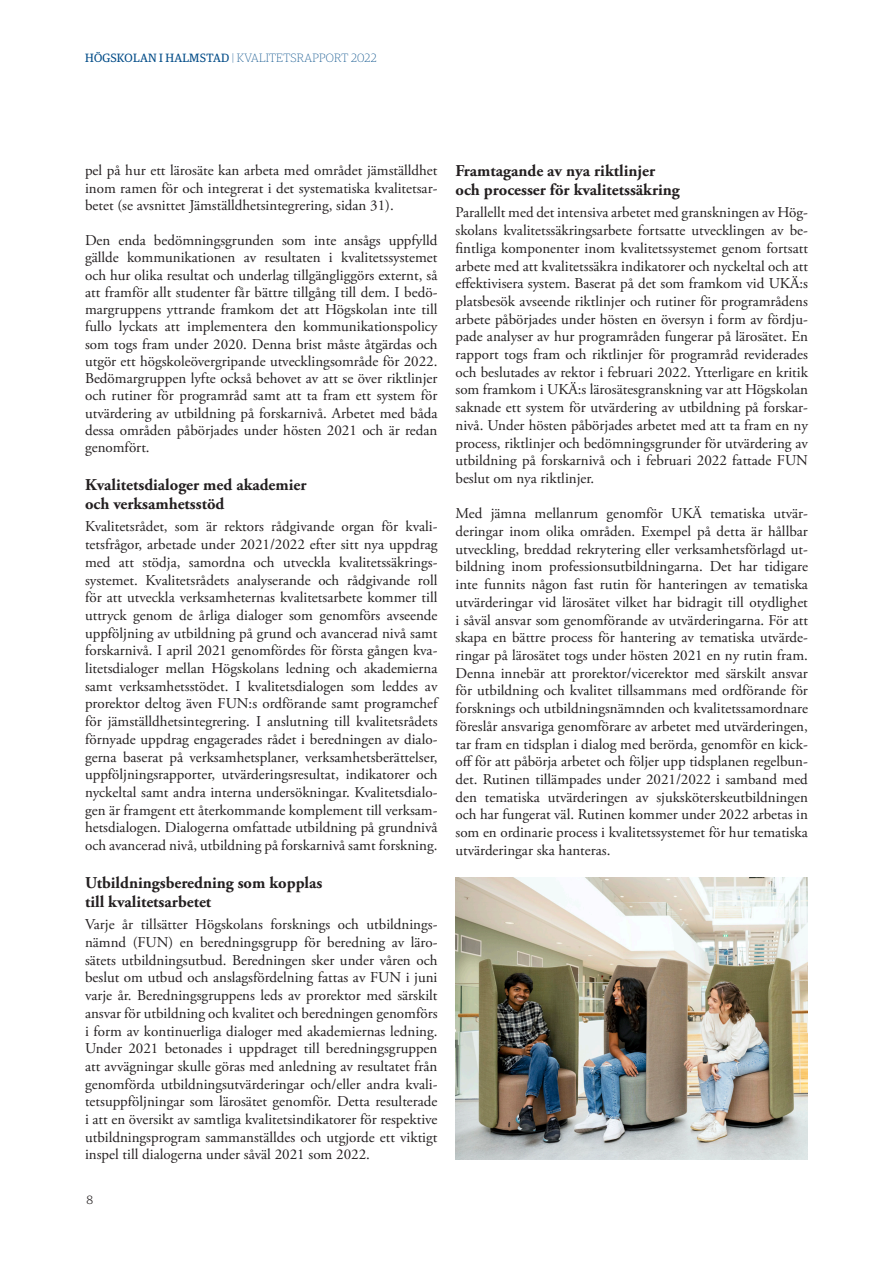
<style>
.page{position:relative;width:893px;height:1263px;background:#fff}
.page>*{position:absolute;margin:0;border:0;box-sizing:border-box;transform-origin:0 0}
.Brödtext_10_12{font:700 16.5px/19.8px "Adobe Garamond Pro";color:#231f20}
.Brödtext_10_12-2{font:15px/17.7px "Adobe Garamond Pro";color:#231f20;text-align:justify}
.t1{font:100 12px "Guardian Egyp";letter-spacing:.02em;color:#004b87}
.t2{font:300 12px "Guardian Egyp";color:#231f20}
.s1{font-weight:400}
</style>
<div class="page">
<img style="left:456px;top:877px;width:352px;height:283px">
<p class="t1" style="left:85px;top:50px;width:293px"><span class="s1">HÖGSKOLAN I HALMSTAD</span> | KVALITETSRAPPORT 2022</p>
<p class="Brödtext_10_12-2" style="left:85px;top:162px;width:354px">pel på hur ett lärosäte kan arbeta med området jämställdhet inom ramen för och integrerat i det systematiska kvalitetsar&shy;betet (se avsnittet Jämställdhetsintegrering, sidan 31).</p>
<p class="Brödtext_10_12-2" style="left:85px;top:232px;width:354px;line-height:17.2px">Den enda bedömningsgrunden som inte ansågs uppfylld gällde kommunikationen av resultaten i kvalitetssystemet och hur olika resultat och underlag tillgängliggörs externt, så att framför allt studenter får bättre tillgång till dem. I bedö&shy;margruppens yttrande framkom det att Högskolan inte till fullo lyckats att implementera den kommunikationspolicy som togs fram under 2020. Denna brist måste åtgärdas och utgör ett högskoleövergripande utvecklingsområde för 2022.<br>Bedömargruppen lyfte också behovet av att se över riktlinjer och rutiner för programråd samt att ta fram ett system för utvärdering av utbildning på forskarnivå. Arbetet med båda dessa områden påbörjades under hösten 2021 och är redan genomfört.</p>
<p class="Brödtext_10_12" style="left:85px;top:475px;width:223px">Kvalitetsdialoger med akademier och verksamhetsstöd</p>
<p class="Brödtext_10_12-2" style="left:85px;top:518px;width:354px">Kvalitetsrådet, som är rektors rådgivande organ för kvali&shy;tetsfrågor, arbetade under 2021/2022 efter sitt nya uppdrag med att stödja, samordna och utveckla kvalitetssäkrings&shy;systemet. Kvalitetsrådets analyserande och rådgivande roll för att utveckla verksamheternas kvalitetsarbete kommer till uttryck genom de årliga dialoger som genomförs avseende uppföljning av utbildning på grund och avancerad nivå samt forskarnivå. I april 2021 genomfördes för första gången kva&shy;litetsdialoger mellan Högskolans ledning och akademierna samt verksamhetsstödet. I kvalitetsdialogen som leddes av prorektor deltog även FUN:s ordförande samt programchef för jämställdhetsintegrering. I anslutning till kvalitetsrådets förnyade uppdrag engagerades rådet i beredningen av dialo&shy;gerna baserat på verksamhetsplaner, verksamhetsberättelser, uppföljningsrapporter, utvärderingsresultat, indikatorer och nyckeltal samt andra interna undersökningar. Kvalitetsdialo&shy;gen är framgent ett återkommande komplement till verksam&shy;hetsdialogen. Dialogerna omfattade utbildning på grundnivå och avancerad nivå, utbildning på forskarnivå samt forskning.</p>
<p class="Brödtext_10_12" style="left:85px;top:873px;width:239px">Utbildningsberedning som kopplas till kvalitetsarbetet</p>
<p class="Brödtext_10_12-2" style="left:85px;top:916px;width:354px">Varje år tillsätter Högskolans forsknings och utbildnings&shy;nämnd (FUN) en beredningsgrupp för beredning av läro&shy;sätets utbildningsutbud. Beredningen sker under våren och beslut om utbud och anslagsfördelning fattas av FUN i juni varje år. Beredningsgruppens leds av prorektor med särskilt ansvar för utbildning och kvalitet och beredningen genomförs i form av kontinuerliga dialoger med akademiernas ledning.<br>Under 2021 betonades i uppdraget till beredningsgruppen att avvägningar skulle göras med anledning av resultatet från genomförda utbildningsutvärderingar och/eller andra kvali&shy;tetsuppföljningar som lärosätet genomför. Detta resulterade i att en översikt av samtliga kvalitetsindikatorer för respektive utbildningsprogram sammanställdes och utgjorde ett viktigt inspel till dialogerna under såväl 2021 som 2022.</p>
<p class="t2" style="left:86px;top:1192px;width:8px">8</p>
<p class="Brödtext_10_12" style="left:455px;top:161px;width:226px">Framtagande av nya riktlinjer och processer för kvalitetssäkring</p>
<p class="Brödtext_10_12-2" style="left:455px;top:204px;width:354px">Parallellt med det intensiva arbetet med granskningen av Hög&shy;skolans kvalitetssäkringsarbete fortsatte utvecklingen av be&shy;fintliga komponenter inom kvalitetssystemet genom fortsatt arbete med att kvalitetssäkra indikatorer och nyckeltal och att effektivisera system. Baserat på det som framkom vid UKÄ:s platsbesök avseende riktlinjer och rutiner för programrådens arbete påbörjades under hösten en översyn i form av fördju&shy;pade analyser av hur programråden fungerar på lärosätet. En rapport togs fram och riktlinjer för programråd reviderades och beslutades av rektor i februari 2022. Ytterligare en kritik som framkom i UKÄ:s lärosätesgranskning var att Högskolan saknade ett system för utvärdering av utbildning på forskar&shy;nivå. Under hösten påbörjades arbetet med att ta fram en ny process, riktlinjer och bedömningsgrunder för utvärdering av utbildning på forskarnivå och i februari 2022 fattade FUN beslut om nya riktlinjer.</p>
<p class="Brödtext_10_12-2" style="left:455px;top:505px;width:354px">Med jämna mellanrum genomför UKÄ tematiska utvär&shy;deringar inom olika områden. Exempel på detta är hållbar utveckling, breddad rekrytering eller verksamhetsförlagd ut&shy;bildning inom professionsutbildningarna. Det har tidigare inte funnits någon fast rutin för hanteringen av tematiska utvärderingar vid lärosätet vilket har bidragit till otydlighet i såväl ansvar som genomförande av utvärderingarna. För att skapa en bättre process för hantering av tematiska utvärde&shy;ringar på lärosätet togs under hösten 2021 en ny rutin fram.<br>Denna innebär att prorektor/vicerektor med särskilt ansvar för utbildning och kvalitet tillsammans med ordförande för forsknings och utbildningsnämnden och kvalitetssamordnare föreslår ansvariga genomförare av arbetet med utvärderingen, tar fram en tidsplan i dialog med berörda, genomför en kick&shy;off för att påbörja arbetet och följer upp tidsplanen regelbun&shy;det. Rutinen tillämpades under 2021/2022 i samband med den tematiska utvärderingen av sjuksköterskeutbildningen och har fungerat väl. Rutinen kommer under 2022 arbetas in som en ordinarie process i kvalitetssystemet för hur tematiska utvärderingar ska hanteras.</p>
</div>
